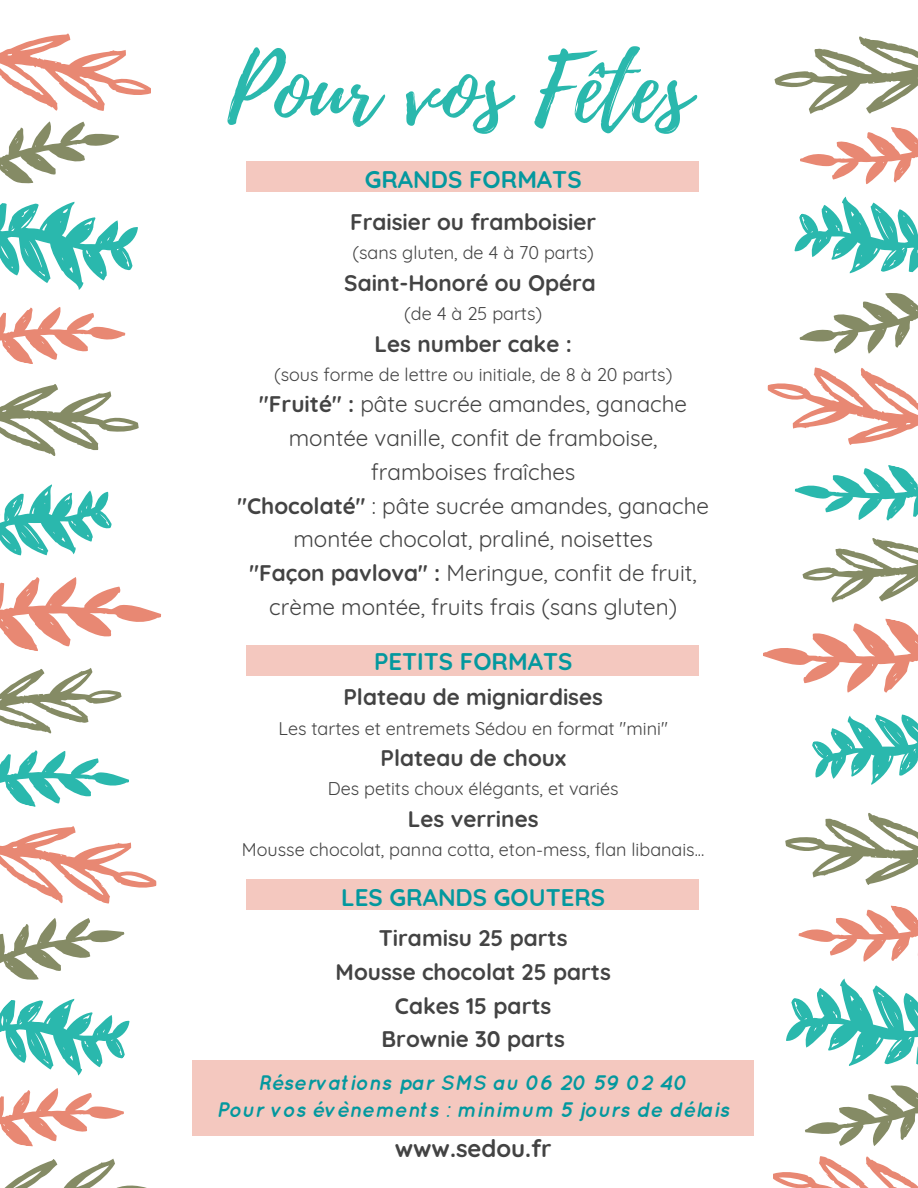
<style>
.page{position:relative;width:918px;height:1188px;background:#fff}
.page>*{position:absolute;margin:0;border:0;box-sizing:border-box;transform-origin:0 0}
.t1{font:92.4px "Playlist Script";color:#2ab8ad}
.t2{font:700 24px "Quicksand";color:#03989e}
.t3{font:700 24px "Quicksand";color:#434343}
.t4{font:22.5px/33.8px "Quicksand";color:#434343;text-align:center}
.t5{font:700 22.5px/33.8px "Quicksand";color:#434343;text-align:center}
.t6{font:italic 700 21px/27px "Quicksand";color:#03989e;text-align:center}
.t7{font:18px "Quicksand";color:#434343}
.s1{font-weight:700}
</style>
<div class="page">
<svg style="left:0;top:33px;width:151px;height:78px"></svg>
<svg style="left:0;top:121px;width:161px;height:783px"></svg>
<svg style="left:0;top:918px;width:147px;height:270px"></svg>
<svg style="left:773px;top:1156px;width:145px;height:32px"></svg>
<svg style="left:763px;top:367px;width:155px;height:779px"></svg>
<svg style="left:774px;top:36px;width:144px;height:318px"></svg>
<div style="left:192px;top:1060px;width:562px;height:76px;background:#f4c8bf"></div>
<div style="left:247px;top:161px;width:452px;height:31px;background:#f4c8bf"></div>
<div style="left:247px;top:646px;width:452px;height:30px;background:#f4c8bf"></div>
<div style="left:247px;top:879px;width:452px;height:31px;background:#f4c8bf"></div>
<h1 class="t1" style="left:228px;top:24px;width:464px">Pour vos Fêtes</h1>
<p class="t2" style="left:365px;top:164px;width:218px">GRANDS FORMATS</p>
<p class="t5" style="left:350px;top:205px;width:248px">Fraisier ou framboisier</p>
<p class="t7" style="left:352px;top:241px;width:243px">(sans gluten, de 4 à 70 parts)</p>
<p class="t5" style="left:344px;top:266px;width:253px">Saint-Honoré ou Opéra</p>
<p class="t7" style="left:404px;top:302px;width:140px">(de 4 à 25 parts)</p>
<p class="t5" style="left:375px;top:326px;width:199px">Les number cake :</p>
<p class="t7" style="left:274px;top:363px;width:400px">(sous forme de lettre ou initiale, de 8 à 20 parts)</p>
<p class="t4" style="left:237px;top:387px;width:473px"><span class="s1">"Fruité" :</span> pâte sucrée amandes, ganache montée vanille, confit de framboise, framboises fraîches<br><span class="s1">"Chocolaté"</span> : pâte sucrée amandes, ganache montée chocolat, praliné, noisettes<br><span class="s1">"Façon pavlova" :</span> Meringue, confit de fruit, crème montée, fruits frais (sans gluten)</p>
<p class="t2" style="left:374px;top:646px;width:200px">PETITS FORMATS</p>
<p class="t5" style="left:343px;top:680px;width:261px">Plateau de migniardises</p>
<p class="t7" style="left:279px;top:717px;width:391px">Les tartes et entremets Sédou en format "mini"</p>
<p class="t5" style="left:380px;top:741px;width:187px">Plateau de choux</p>
<p class="t7" style="left:328px;top:777px;width:292px">Des petits choux élégants, et variés</p>
<p class="t5" style="left:408px;top:801px;width:132px">Les verrines</p>
<p class="t7" style="left:242px;top:838px;width:464px">Mousse chocolat, panna cotta, eton-mess, flan libanais...</p>
<p class="t2" style="left:341px;top:882px;width:265px">LES GRANDS GOUTERS</p>
<p class="t5" style="left:336px;top:921px;width:277px">Tiramisu 25 parts<br>Mousse chocolat 25 parts<br>Cakes 15 parts<br>Brownie 30 parts</p>
<p class="t6" style="left:217px;top:1069px;width:515px">Réservations par SMS au 06 20 59 02 40<br>Pour vos évènements : minimum 5 jours de délais</p>
<p class="t3" style="left:395px;top:1133px;width:158px">www.sedou.fr</p>
</div>
